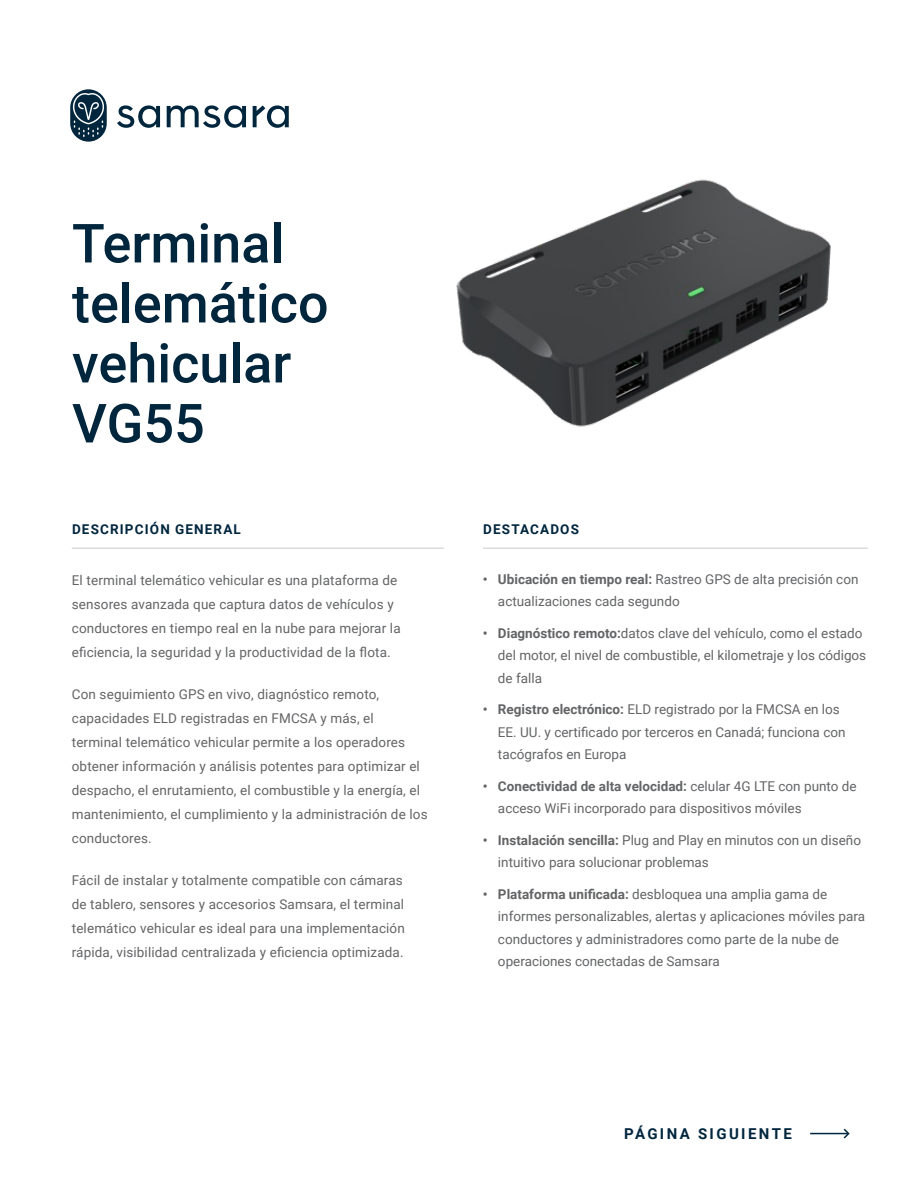
<style>
.page{position:relative;width:918px;height:1188px;background:#fff}
.page>*{position:absolute;margin:0;border:0;box-sizing:border-box;transform-origin:0 0}
.t1{font:500 54px/60px "Roboto";color:#00263e}
.t2{font:700 15px "Roboto";letter-spacing:.16em;color:#00263e}
.t3{font:13.5px/24px "Roboto";letter-spacing:.01em;color:#636466}
.t4{font:700 13.5px "Roboto";letter-spacing:.085em;color:#00263e}
.s1{font-weight:700}
</style>
<div class="page">
<hr style="left:483px;top:548px;width:385px;height:1px;background:#ccc">
<svg style="left:117px;top:105px;width:43px;height:23px"></svg>
<svg style="left:167px;top:105px;width:79px;height:23px"></svg>
<svg style="left:253px;top:105px;width:36px;height:23px"></svg>
<svg style="left:70px;top:89px;width:37px;height:53px"></svg>
<hr style="left:72px;top:548px;width:372px;height:1px;background:#ccc">
<hr style="left:810px;top:1133px;width:37px;height:1px;background:#00263e">
<svg style="left:842px;top:1128px;width:8px;height:11px"></svg>
<img style="left:456px;top:179px;width:375px;height:248px">
<h1 class="t1" style="left:72px;top:211px;width:258px">Terminal telemático vehicular<br>VG55</h1>
<p class="t4" style="left:72px;top:520px;width:170px">DESCRIPCIÓN GENERAL</p>
<p class="t3" style="left:72px;top:568px;width:330px">El terminal telemático vehicular es una plataforma de sensores avanzada que captura datos de vehículos y conductores en tiempo real en la nube para mejorar la eficiencia, la seguridad y la productividad de la flota.</p>
<p class="t3" style="left:72px;top:682px;width:357px">Con seguimiento GPS en vivo, diagnóstico remoto, capacidades ELD registradas en FMCSA y más, el<br>terminal telemático vehicular permite a los operadores obtener información y análisis potentes para optimizar el despacho, el enrutamiento, el combustible y la energía, el mantenimiento, el cumplimiento y la administración de los conductores.</p>
<p class="t3" style="left:72px;top:868px;width:335px">Fácil de instalar y totalmente compatible con cámaras de tablero, sensores y accesorios Samsara, el terminal telemático vehicular es ideal para una implementación rápida, visibilidad centralizada y eficiencia optimizada.</p>
<p class="t4" style="left:483px;top:520px;width:97px">DESTACADOS</p>
<p class="t3" style="left:498px;top:567px;width:362px;line-height:22.5px;text-indent:-15px"><span class="s1">• Ubicación en tiempo real:</span> Rastreo GPS de alta precisión con actualizaciones cada segundo</p>
<p class="t3" style="left:498px;top:621px;width:370px;line-height:22.5px;text-indent:-15px"><span class="s1">• Diagnóstico remoto:</span>datos clave del vehículo, como el estado del motor, el nivel de combustible, el kilometraje y los códigos de falla</p>
<p class="t3" style="left:498px;top:698px;width:349px;line-height:22.5px;text-indent:-15px"><span class="s1">• Registro electrónico:</span> ELD registrado por la FMCSA en los<br>EE. UU. y certificado por terceros en Canadá; funciona con tacógrafos en Europa</p>
<p class="t3" style="left:498px;top:774px;width:360px;line-height:22.5px;text-indent:-15px"><span class="s1">• Conectividad de alta velocidad:</span> celular 4G LTE con punto de acceso WiFi incorporado para dispositivos móviles</p>
<p class="t3" style="left:498px;top:828px;width:365px;line-height:22.5px;text-indent:-15px"><span class="s1">• Instalación sencilla:</span> Plug and Play en minutos con un diseño intuitivo para solucionar problemas</p>
<p class="t3" style="left:498px;top:882px;width:369px;line-height:22.5px;text-indent:-15px"><span class="s1">• Plataforma unificada:</span> desbloquea una amplia gama de informes personalizables, alertas y aplicaciones móviles para conductores y administradores como parte de la nube de operaciones conectadas de Samsara</p>
<p class="t2" style="left:624px;top:1123px;width:169px">PÁGINA SIGUIENTE</p>
</div>
